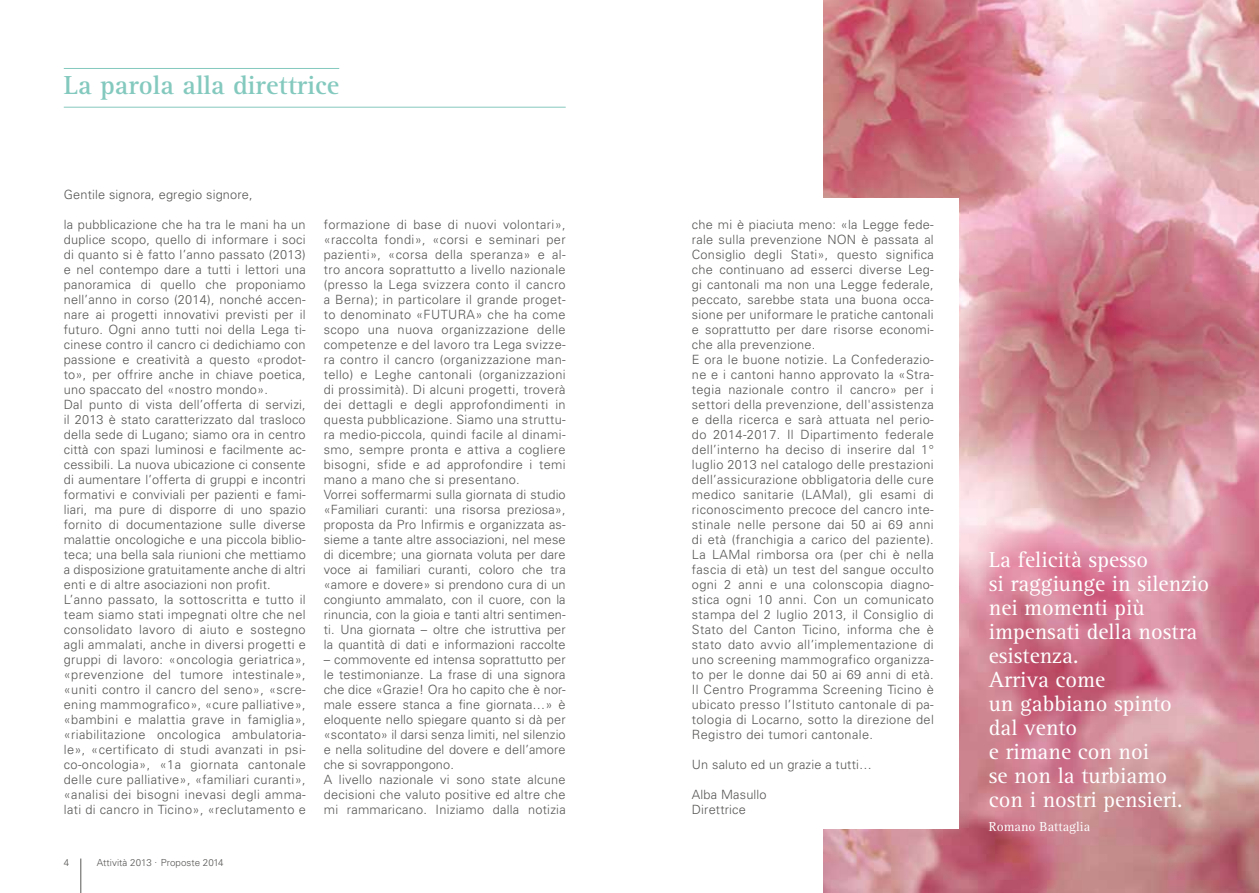
<style>
.page{position:relative;width:1259px;height:893px;background:#fff}
.page>*{position:absolute;margin:0;border:0;box-sizing:border-box;transform-origin:0 0}
.t1{font:700 27px "Rotis Serif";color:#84c9be}
.t2{font:22.5px/24px "Rotis Serif";color:#fff}
.t3{font:13.5px "Rotis Serif";color:#fff}
.t4{font:300 12.75px/15px "Univers";letter-spacing:.03em;color:#575756}
.t5{font:300 12.75px/15px "Univers";letter-spacing:.01em;color:#575756}
.t6{font:300 9.75px "Univers";letter-spacing:.005em;color:#575756}
</style>
<div class="page">
<img style="left:824px;top:0;width:435px;height:893px">
<div style="left:662px;top:198px;width:296px;height:630px;background:#fff"></div>
<hr style="left:64px;top:68px;width:275px;height:1px;background:#84c9be">
<hr style="left:64px;top:107px;width:502px;height:1px;background:#84c9be">
<hr style="left:81px;top:858px;width:1px;height:35px;background:#575756">
<h1 class="t1" style="left:64px;top:69px;width:277px">La parola alla direttrice</h1>
<p class="t4" style="left:64px;top:187px;width:190px">Gentile signora, egregio signore,</p>
<p class="t4" style="left:64px;top:217px;width:243px">la pubblicazione che ha tra le mani ha un duplice scopo, quello di informare i soci di quanto si è fatto l’anno passato (2013) e nel contempo dare a tutti i lettori una panoramica di quello che proponiamo nell’anno in corso (2014), nonché accen&shy;nare ai progetti innovativi previsti per il futuro. Ogni anno tutti noi della Lega ti&shy;cinese contro il cancro ci dedichiamo con passione e creatività a questo «prodot&shy;to», per offrire anche in chiave poetica, uno spaccato del «nostro mondo».<br>Dal punto di vista dell’offerta di servizi, il 2013 è stato caratterizzato dal trasloco della sede di Lugano; siamo ora in centro città con spazi luminosi e facilmente ac&shy;cessibili. La nuova ubicazione ci consente di aumentare l’offerta di gruppi e incontri formativi e conviviali per pazienti e fami&shy;liari, ma pure di disporre di uno spazio fornito di documentazione sulle diverse malattie oncologiche e una piccola biblio&shy;teca; una bella sala riunioni che mettiamo a disposizione gratuitamente anche di altri enti e di altre asociazioni non profit.<br>L’anno passato, la sottoscritta e tutto il team siamo stati impegnati oltre che nel consolidato lavoro di aiuto e sostegno agli ammalati, anche in diversi progetti e gruppi di lavoro: «oncologia geriatrica», «prevenzione del tumore intestinale», «uniti contro il cancro del seno», «scre&shy;ening mammografico», «cure palliative», «bambini e malattia grave in famiglia», «riabilitazione oncologica ambulatoria&shy;le», «certificato di studi avanzati in psi&shy;co-oncologia», «1a giornata cantonale delle cure palliative», «familiari curanti», «analisi dei bisogni inevasi degli amma&shy;lati di cancro in Ticino», «reclutamento e</p>
<p class="t4" style="left:324px;top:217px;width:243px">formazione di base di nuovi volontari», «raccolta fondi», «corsi e seminari per pazienti», «corsa della speranza» e al&shy;tro ancora soprattutto a livello nazionale (presso la Lega svizzera conto il cancro a Berna); in particolare il grande proget&shy;to denominato «FUTURA» che ha come scopo una nuova organizzazione delle competenze e del lavoro tra Lega svizze&shy;ra contro il cancro (organizzazione man&shy;tello) e Leghe cantonali (organizzazioni di prossimità). Di alcuni progetti, troverà dei dettagli e degli approfondimenti in questa pubblicazione. Siamo una struttu&shy;ra medio-piccola, quindi facile al dinami&shy;smo, sempre pronta e attiva a cogliere bisogni, sfide e ad approfondire i temi mano a mano che si presentano.<br>Vorrei soffermarmi sulla giornata di studio «Familiari curanti: una risorsa preziosa», proposta da Pro Infirmis e organizzata as&shy;sieme a tante altre associazioni, nel mese di dicembre; una giornata voluta per dare voce ai familiari curanti, coloro che tra «amore e dovere» si prendono cura di un congiunto ammalato, con il cuore, con la rinuncia, con la gioia e tanti altri sentimen&shy;ti. Una giornata – oltre che istruttiva per la quantità di dati e informazioni raccolte</p>
<p class="t5" style="left:324px;top:651px;width:243px">– commovente ed intensa soprattutto per le testimonianze. La frase di una signora che dice «Grazie! Ora ho capito che è nor&shy;male essere stanca a fine giornata…» è eloquente nello spiegare quanto si dà per «scontato» il darsi senza limiti, nel silenzio e nella solitudine del dovere e dell’amore che si sovrappongono.<br>A livello nazionale vi sono state alcune decisioni che valuto positive ed altre che mi rammaricano. Iniziamo dalla notizia</p>
<p class="t6" style="left:64px;top:857px;width:7px">4</p>
<p class="t6" style="left:97px;top:857px;width:128px">Attività 2013 . Proposte 2014</p>
<p class="t4" style="left:692px;top:216px;width:243px">che mi è piaciuta meno: «la Legge fede&shy;rale sulla prevenzione NON è passata al Consiglio degli Stati», questo significa che continuano ad esserci diverse Leg&shy;gi cantonali ma non una Legge federale, peccato, sarebbe stata una buona occa&shy;sione per uniformare le pratiche cantonali e soprattutto per dare risorse economi&shy;che alla prevenzione.<br>E ora le buone notizie. La Confederazio&shy;ne e i cantoni hanno approvato la «Stra&shy;tegia nazionale contro il cancro» per i settori della prevenzione, dell'assistenza e della ricerca e sarà attuata nel perio&shy;do 2014-2017. Il Dipartimento federale dell’interno ha deciso di inserire dal 1° luglio 2013 nel catalogo delle prestazioni dell’assicurazione obbligatoria delle cure medico sanitarie (LAMal), gli esami di riconoscimento precoce del cancro inte&shy;stinale nelle persone dai 50 ai 69 anni di età (franchigia a carico del paziente).<br>La LAMal rimborsa ora (per chi è nella fascia di età) un test del sangue occulto ogni 2 anni e una colonscopia diagno&shy;stica ogni 10 anni. Con un comunicato stampa del 2 luglio 2013, il Consiglio di Stato del Canton Ticino, informa che è stato dato avvio all’implementazione di uno screening mammografico organizza&shy;to per le donne dai 50 ai 69 anni di età.<br>Il Centro Programma Screening Ticino è ubicato presso l’Istituto cantonale di pa&shy;tologia di Locarno, sotto la direzione del Registro dei tumori cantonale.</p>
<p class="t4" style="left:692px;top:756px;width:181px">Un saluto ed un grazie a tutti…</p>
<p class="t4" style="left:692px;top:786px;width:76px">Alba Masullo<br>Direttrice</p>
<h2 class="t2" style="left:989px;top:548px;width:222px">La felicità spesso<br>si raggiunge in silenzio nei momenti più impensati della nostra esistenza.<br>Arriva come<br>un gabbiano spinto<br>dal vento<br>e rimane con noi<br>se non la turbiamo<br>con i nostri pensieri.</h2>
<p class="t3" style="left:989px;top:818px;width:103px">Romano Battaglia</p>
</div>
